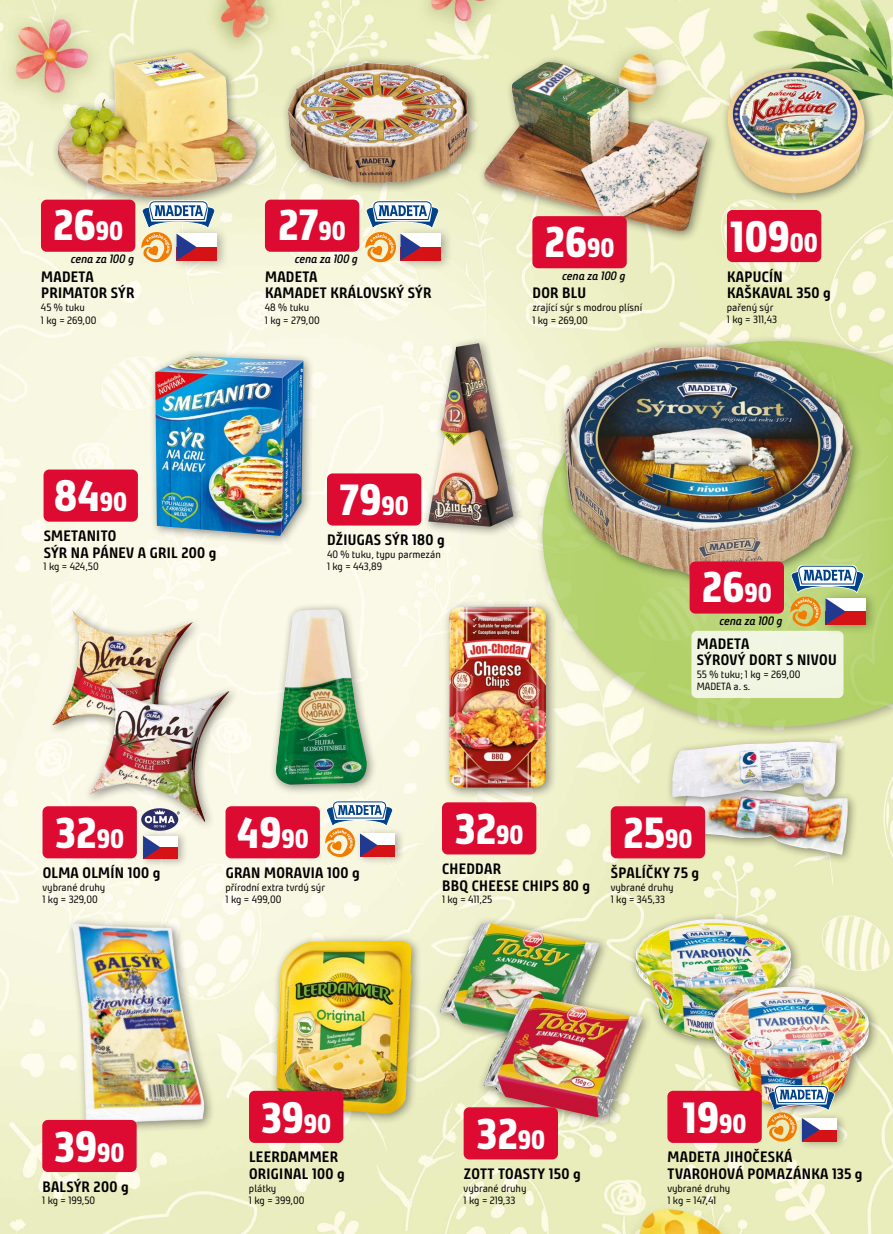
<style>
.page{position:relative;width:893px;height:1234px;background:#fff}
.page>*{position:absolute;margin:0;border:0;box-sizing:border-box;transform-origin:0 0}
.t1{font:800 43.35px "Bunday Clean";color:#fff}
.t2{font:700 15px/16.5px "Bunday Clean";letter-spacing:.02em;color:#000}
.t3{font:italic 600 12px "Bunday Clean";letter-spacing:-.01em;color:#000}
.t4{font:10.5px/12.6px "Bunday Clean";color:#000}
.t5{font:10.35px "Bunday Clean";color:#000}
.s1{font-size:26.25px}
</style>
<div class="page">
<img style="left:0;top:0;width:893px;height:1233px">
<div style="left:535px;top:334px;width:358px;height:403px;background:#000;opacity:.45"></div>
<svg style="left:542px;top:341px;width:351px;height:385px;background:#d2e1a0"></svg>
<svg style="left:624px;top:375px;width:269px;height:325px;background:#b6d270"></svg>
<div style="left:433px;top:916px;width:177px;height:138px;background:#000;opacity:.45"></div>
<img style="left:440px;top:922px;width:159px;height:121px">
<div style="left:477px;top:990px;width:176px;height:138px;background:#000;opacity:.45"></div>
<img style="left:483px;top:996px;width:160px;height:121px">
<div style="left:478px;top:55px;width:240px;height:187px;background:#000;opacity:.45"></div>
<img style="left:483px;top:62px;width:224px;height:169px">
<div style="left:721px;top:61px;width:155px;height:143px;background:#000;opacity:.45"></div>
<img style="left:728px;top:68px;width:137px;height:125px">
<div style="left:51px;top:46px;width:216px;height:162px;background:#000;opacity:.45"></div>
<img style="left:56px;top:52px;width:202px;height:146px">
<div style="left:281px;top:56px;width:199px;height:138px;background:#000;opacity:.45"></div>
<img style="left:288px;top:63px;width:181px;height:120px">
<div style="left:628px;top:911px;width:174px;height:138px;background:#000;opacity:.45"></div>
<img style="left:635px;top:918px;width:156px;height:120px">
<div style="left:706px;top:979px;width:174px;height:138px;background:#000;opacity:.45"></div>
<img style="left:713px;top:986px;width:156px;height:120px">
<div style="left:65px;top:916px;width:150px;height:218px;background:#000;opacity:.45"></div>
<img style="left:71px;top:923px;width:134px;height:200px">
<div style="left:46px;top:605px;width:156px;height:157px;background:#faf9e7"></div>
<img style="left:52px;top:610px;width:141px;height:142px">
<div style="left:269px;top:602px;width:109px;height:193px;background:#000;opacity:.45"></div>
<img style="left:275px;top:607px;width:92px;height:177px">
<div style="left:442px;top:599px;width:115px;height:199px;background:#000;opacity:.45"></div>
<img style="left:449px;top:606px;width:97px;height:181px">
<div style="left:83px;top:674px;width:156px;height:157px;background:#000;opacity:.45"></div>
<img style="left:89px;top:679px;width:140px;height:142px">
<div style="left:422px;top:336px;width:102px;height:201px;background:#000;opacity:.45"></div>
<img style="left:428px;top:343px;width:85px;height:183px">
<div style="left:148px;top:349px;width:167px;height:198px;background:#000;opacity:.45"></div>
<img style="left:155px;top:356px;width:148px;height:179px">
<div style="left:674px;top:780px;width:185px;height:85px;background:#000;opacity:.45"></div>
<img style="left:703px;top:807px;width:145px;height:47px">
<div style="left:665px;top:734px;width:183px;height:73px;background:#000;opacity:.45"></div>
<img style="left:672px;top:741px;width:165px;height:56px">
<div style="left:558px;top:340px;width:305px;height:246px;background:#000;opacity:.45"></div>
<img style="left:565px;top:346px;width:288px;height:230px">
<div style="left:269px;top:933px;width:153px;height:191px;background:#000;opacity:.45"></div>
<img style="left:276px;top:940px;width:136px;height:173px">
<div style="left:532px;top:216px;width:95px;height:52px;background:#dd0a31;border-radius:6px"></div>
<div style="left:42px;top:1119px;width:95px;height:52px;background:#dd0a31;border-radius:6px"></div>
<div style="left:798px;top:1111px;width:49px;height:38px;background:#000;opacity:.3"></div>
<div style="left:802px;top:1117px;width:35px;height:12px;background:#fff"></div>
<div style="left:802px;top:1129px;width:35px;height:12px;background:#d51317"></div>
<svg style="left:767px;top:1084px;width:68px;height:58px"></svg>
<div style="left:667px;top:1090px;width:95px;height:52px;background:#dd0a31;border-radius:6px"></div>
<div style="left:727px;top:210px;width:94px;height:52px;background:#dd0a31;border-radius:6px"></div>
<div style="left:464px;top:1106px;width:94px;height:53px;background:#dd0a31;border-radius:6px"></div>
<div style="left:41px;top:199px;width:94px;height:53px;background:#dd0a31;border-radius:6px"></div>
<div style="left:171px;top:225px;width:59px;height:46px;background:#000;opacity:.3"></div>
<div style="left:176px;top:233px;width:41px;height:14px;background:#fff"></div>
<div style="left:176px;top:247px;width:41px;height:13px;background:#d51317"></div>
<svg style="left:141px;top:200px;width:74px;height:63px"></svg>
<div style="left:265px;top:199px;width:94px;height:53px;background:#dd0a31;border-radius:6px"></div>
<div style="left:395px;top:225px;width:59px;height:46px;background:#000;opacity:.3"></div>
<div style="left:400px;top:233px;width:41px;height:14px;background:#fff"></div>
<div style="left:400px;top:247px;width:41px;height:13px;background:#d51317"></div>
<svg style="left:365px;top:200px;width:74px;height:63px"></svg>
<div style="left:327px;top:473px;width:94px;height:52px;background:#dd0a31;border-radius:6px"></div>
<div style="left:356px;top:826px;width:49px;height:39px;background:#000;opacity:.3"></div>
<div style="left:360px;top:833px;width:35px;height:12px;background:#fff"></div>
<div style="left:360px;top:845px;width:35px;height:11px;background:#d51317"></div>
<svg style="left:325px;top:800px;width:68px;height:58px"></svg>
<div style="left:226px;top:806px;width:94px;height:52px;background:#dd0a31;border-radius:6px"></div>
<div style="left:611px;top:806px;width:94px;height:52px;background:#dd0a31;border-radius:6px"></div>
<div style="left:442px;top:802px;width:94px;height:52px;background:#dd0a31;border-radius:6px"></div>
<div style="left:44px;top:469px;width:94px;height:52px;background:#dd0a31;border-radius:6px"></div>
<div style="left:691px;top:630px;width:152px;height:68px;background:#f0f6e2;border-radius:6px"></div>
<div style="left:690px;top:561px;width:94px;height:52px;background:#dd0a31;border-radius:6px"></div>
<div style="left:820px;top:589px;width:59px;height:46px;background:#000;opacity:.3"></div>
<div style="left:825px;top:598px;width:40px;height:13px;background:#fff"></div>
<div style="left:825px;top:611px;width:40px;height:14px;background:#d51317"></div>
<svg style="left:790px;top:564px;width:74px;height:63px"></svg>
<div style="left:43px;top:806px;width:94px;height:52px;background:#dd0a31;border-radius:6px"></div>
<div style="left:139px;top:829px;width:50px;height:38px;background:#000;opacity:.3"></div>
<svg style="left:141px;top:808px;width:39px;height:51px"></svg>
<div style="left:249px;top:1090px;width:94px;height:52px;background:#dd0a31;border-radius:6px"></div>
<h1 class="t1" style="left:53px;top:200px;width:71px">26<span class="s1">90</span></h1>
<p class="t3" style="left:71px;top:255px;width:65px">cena za 100 g</p>
<h2 class="t2" style="left:41px;top:269px;width:95px">MADETA<br>PRIMATOR SÝR</h2>
<p class="t4" style="left:41px;top:301px;width:57px">45 % tuku<br>1 kg = 269,00</p>
<h1 class="t1" style="left:278px;top:200px;width:69px">27<span class="s1">90</span></h1>
<p class="t3" style="left:295px;top:255px;width:65px">cena za 100 g</p>
<h2 class="t2" style="left:265px;top:269px;width:168px">MADETA<br>KAMADET KRÁLOVSKÝ SÝR</h2>
<p class="t4" style="left:265px;top:301px;width:56px">48 % tuku<br>1 kg = 279,00</p>
<h1 class="t1" style="left:545px;top:216px;width:71px">26<span class="s1">90</span></h1>
<p class="t3" style="left:562px;top:271px;width:65px">cena za 100 g</p>
<h2 class="t2" style="left:532px;top:285px;width:55px">DOR BLU</h2>
<p class="t4" style="left:532px;top:301px;width:111px">zrající sýr s modrou plísní<br>1 kg = 269,00</p>
<h1 class="t1" style="left:730px;top:211px;width:89px">109<span class="s1">00</span></h1>
<h2 class="t2" style="left:727px;top:268px;width:105px">KAPUCÍN<br>KAŠKAVAL 350 g</h2>
<p class="t4" style="left:727px;top:301px;width:52px">pařený sýr<br>1 kg = 311,43</p>
<h1 class="t1" style="left:54px;top:471px;width:75px">84<span class="s1">90</span></h1>
<h2 class="t2" style="left:44px;top:528px;width:174px">SMETANITO<br>SÝR NA PÁNEV A GRIL 200 g</h2>
<p class="t4" style="left:44px;top:560px;width:57px">1 kg = 424,50</p>
<h1 class="t1" style="left:339px;top:475px;width:71px">79<span class="s1">90</span></h1>
<h2 class="t2" style="left:327px;top:531px;width:119px">DŽIUGAS SÝR 180 g</h2>
<p class="t4" style="left:327px;top:547px;width:115px">40 % tuku, typu parmezán<br>1 kg = 443,89</p>
<h1 class="t1" style="left:702px;top:561px;width:71px">26<span class="s1">90</span></h1>
<p class="t3" style="left:719px;top:616px;width:65px">cena za 100 g</p>
<h2 class="t2" style="left:697px;top:635px;width:141px">MADETA<br>SÝROVÝ DORT S NIVOU</h2>
<p class="t4" style="left:697px;top:667px;width:105px">55 % tuku; 1 kg = 269,00</p>
<p class="t5" style="left:697px;top:679px;width:55px">MADETA a. s.</p>
<h1 class="t1" style="left:55px;top:807px;width:70px">32<span class="s1">90</span></h1>
<h2 class="t2" style="left:43px;top:864px;width:119px">OLMA OLMÍN 100 g</h2>
<p class="t4" style="left:43px;top:880px;width:64px">vybrané druhy<br>1 kg = 329,00</p>
<h1 class="t1" style="left:237px;top:807px;width:74px">49<span class="s1">90</span></h1>
<h2 class="t2" style="left:226px;top:864px;width:136px">GRAN MORAVIA 100 g</h2>
<p class="t4" style="left:226px;top:880px;width:101px">přírodní extra tvrdý sýr<br>1 kg = 499,00</p>
<h1 class="t1" style="left:455px;top:803px;width:70px">32<span class="s1">90</span></h1>
<h2 class="t2" style="left:442px;top:860px;width:150px">CHEDDAR<br>BBQ CHEESE CHIPS 80 g</h2>
<p class="t4" style="left:442px;top:893px;width:52px">1 kg = 411,25</p>
<h1 class="t1" style="left:623px;top:807px;width:71px">25<span class="s1">90</span></h1>
<h2 class="t2" style="left:611px;top:864px;width:90px">ŠPALÍČKY 75 g</h2>
<p class="t4" style="left:611px;top:880px;width:64px">vybrané druhy<br>1 kg = 345,33</p>
<h1 class="t1" style="left:54px;top:1121px;width:72px">39<span class="s1">90</span></h1>
<h2 class="t2" style="left:42px;top:1177px;width:88px">BALSÝR 200 g</h2>
<p class="t4" style="left:42px;top:1193px;width:55px">1 kg = 199,50</p>
<h1 class="t1" style="left:261px;top:1091px;width:72px">39<span class="s1">90</span></h1>
<h2 class="t2" style="left:249px;top:1148px;width:97px">LEERDAMMER<br>ORIGINAL 100 g</h2>
<p class="t4" style="left:249px;top:1181px;width:57px">plátky<br>1 kg = 399,00</p>
<h1 class="t1" style="left:476px;top:1108px;width:70px">32<span class="s1">90</span></h1>
<h2 class="t2" style="left:464px;top:1165px;width:118px">ZOTT TOASTY 150 g</h2>
<p class="t4" style="left:464px;top:1181px;width:64px">vybrané druhy<br>1 kg = 219,33</p>
<h1 class="t1" style="left:683px;top:1091px;width:65px">19<span class="s1">90</span></h1>
<h2 class="t2" style="left:668px;top:1148px;width:196px">MADETA JIHOČESKÁ<br>TVAROHOVÁ POMAZÁNKA 135 g</h2>
<p class="t4" style="left:667px;top:1181px;width:64px">vybrané druhy<br>1 kg = 147,41</p>
</div>
